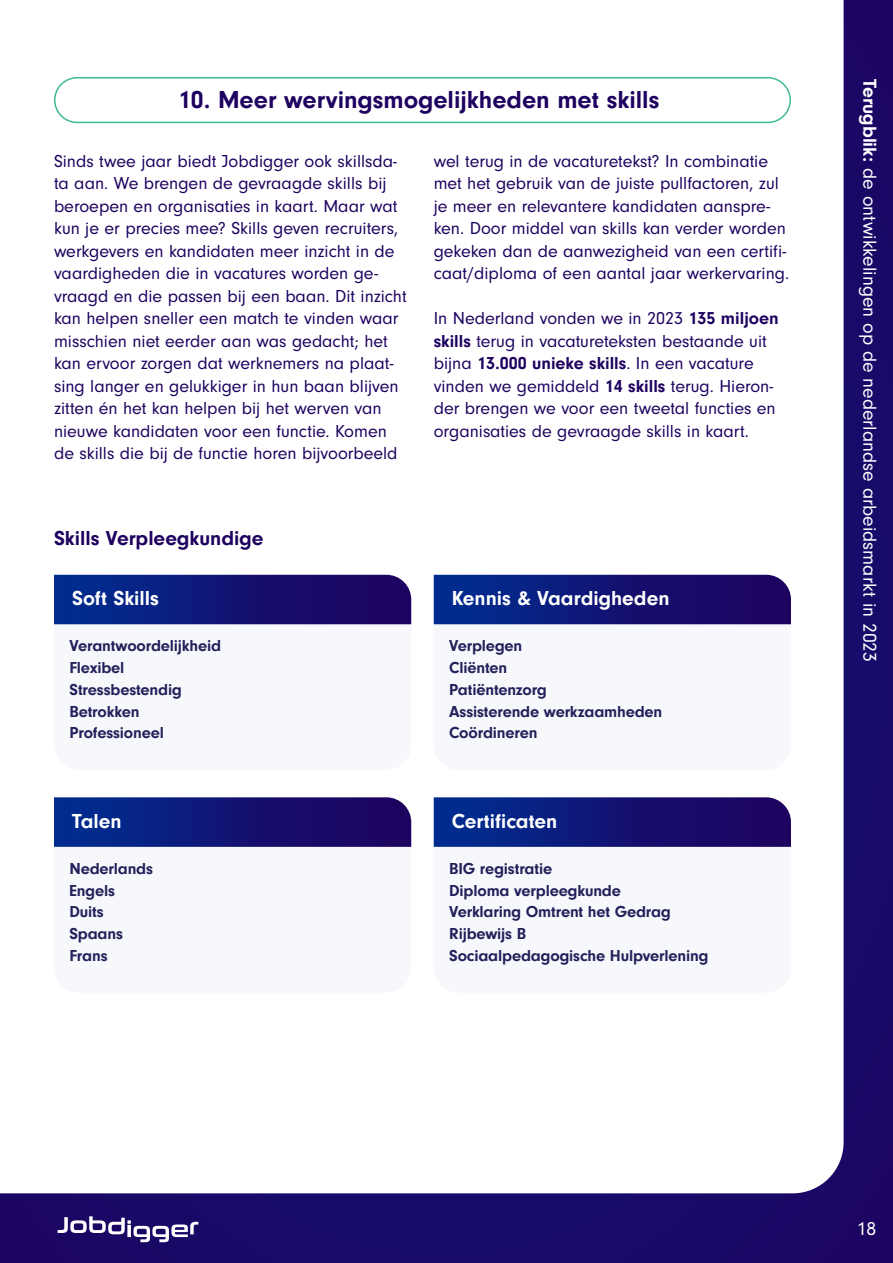
<style>
.page{position:relative;width:893px;height:1263px;background:#180a68}
.page>*{position:absolute;margin:0;border:0;box-sizing:border-box;transform-origin:0 0}
.Kop_groen_kader{font:700 25.5px "Neuzeit Gro";color:#1e025f}
.t1{font:700 21px "Neuzeit Gro";color:#fff}
.t2{font:700 21px "Neuzeit Gro";color:#1e025f}
.t3{font:19.5px "Neuzeit Gro";color:#fff}
.Broodtekst{font:18px/22.5px "Neuzeit Gro";color:#1e025f}
.t4{font:700 16.5px "Neuzeit Gro";letter-spacing:-.01em;color:#24205a}
.s1{font-weight:700}
</style>
<div class="page">
<div style="left:0;top:0;width:844px;height:1193px;background:#fff"></div>
<svg style="left:58px;top:1216px;width:140px;height:26px"></svg>
<div style="left:55px;top:78px;width:735px;height:44px;background:#fff;border-radius:22px"></div>
<div style="left:54px;top:77px;width:737px;height:46px;border:2px solid #40bc8a;border-radius:22px"></div>
<div style="left:54px;top:624px;width:357px;height:146px;background:#f6f8fc"></div>
<div style="left:54px;top:847px;width:357px;height:146px;background:#f6f8fc"></div>
<div style="left:434px;top:624px;width:357px;height:146px;background:#f6f8fc"></div>
<div style="left:434px;top:847px;width:357px;height:146px;background:#f6f8fc"></div>
<svg style="left:54px;top:575px;width:357px;height:49px"></svg>
<svg style="left:54px;top:797px;width:357px;height:50px"></svg>
<svg style="left:434px;top:575px;width:357px;height:49px"></svg>
<svg style="left:434px;top:797px;width:357px;height:50px"></svg>
<p class="Kop_groen_kader" style="left:178px;top:85px;width:483px">10. Meer wervingsmogelijkheden met skills</p>
<p class="Broodtekst" style="left:54px;top:150px;width:354px">Sinds twee jaar biedt Jobdigger ook skillsda&shy;ta aan. We brengen de gevraagde skills bij beroepen en organisaties in kaart. Maar wat kun je er precies mee? Skills geven recruiters, werkgevers en kandidaten meer inzicht in de vaardigheden die in vacatures worden ge&shy;vraagd en die passen bij een baan. Dit inzicht kan helpen sneller een match te vinden waar misschien niet eerder aan was gedacht; het kan ervoor zorgen dat werknemers na plaat&shy;sing langer en gelukkiger in hun baan blijven zitten én het kan helpen bij het werven van nieuwe kandidaten voor een functie. Komen de skills die bij de functie horen bijvoorbeeld</p>
<p class="Broodtekst" style="left:434px;top:150px;width:357px">wel terug in de vacaturetekst? In combinatie met het gebruik van de juiste pullfactoren, zul je meer en relevantere kandidaten aanspre&shy;ken. Door middel van skills kan verder worden gekeken dan de aanwezigheid van een certifi&shy;caat/diploma of een aantal jaar werkervaring.</p>
<p class="Broodtekst" style="left:434px;top:307px;width:346px">In Nederland vonden we in 2023 <span class="s1">135 miljoen skills</span> terug in vacatureteksten bestaande uit bijna <span class="s1">13.000 unieke skills</span>. In een vacature vinden we gemiddeld <span class="s1">14 skills</span> terug. Hieron&shy;der brengen we voor een tweetal functies en organisaties de gevraagde skills in kaart.</p>
<p class="t2" style="left:54px;top:526px;width:211px">Skills Verpleegkundige</p>
<p class="t1" style="left:72px;top:586px;width:88px">Soft Skills</p>
<p class="t1" style="left:452px;top:586px;width:219px">Kennis &amp; Vaardigheden</p>
<p class="t4" style="left:69px;top:637px;width:153px">Verantwoordelijkheid</p>
<p class="t4" style="left:69px;top:658px;width:56px">Flexibel</p>
<p class="t4" style="left:69px;top:680px;width:114px">Stressbestendig</p>
<p class="t4" style="left:69px;top:702px;width:72px">Betrokken</p>
<p class="t4" style="left:69px;top:724px;width:96px">Professioneel</p>
<p class="t4" style="left:449px;top:637px;width:75px">Verplegen</p>
<p class="t4" style="left:449px;top:658px;width:60px">Cliënten</p>
<p class="t4" style="left:449px;top:680px;width:99px">Patiëntenzorg</p>
<p class="t4" style="left:449px;top:702px;width:215px">Assisterende werkzaamheden</p>
<p class="t4" style="left:449px;top:724px;width:90px">Coördineren</p>
<p class="t1" style="left:72px;top:809px;width:51px">Talen</p>
<p class="t1" style="left:452px;top:809px;width:107px">Certificaten</p>
<p class="t4" style="left:69px;top:859px;width:85px">Nederlands</p>
<p class="t4" style="left:69px;top:881px;width:47px">Engels</p>
<p class="t4" style="left:69px;top:903px;width:36px">Duits</p>
<p class="t4" style="left:69px;top:924px;width:55px">Spaans</p>
<p class="t4" style="left:69px;top:946px;width:40px">Frans</p>
<p class="t4" style="left:449px;top:859px;width:105px">BIG registratie</p>
<p class="t4" style="left:449px;top:881px;width:173px">Diploma verpleegkunde</p>
<p class="t4" style="left:449px;top:903px;width:223px">Verklaring Omtrent het Gedrag</p>
<p class="t4" style="left:449px;top:924px;width:79px">Rijbewijs B</p>
<p class="t4" style="left:449px;top:946px;width:261px">Sociaalpedagogische Hulpverlening</p>
<p class="t3" style="left:880px;top:79px;width:585px;rotate:90deg"><span class="s1">Terugblik:</span> de ontwikkelingen op de nederlandse arbeidsmarkt in 2023</p>
<p class="t3" style="left:857px;top:1218px;width:21px">18</p>
</div>
